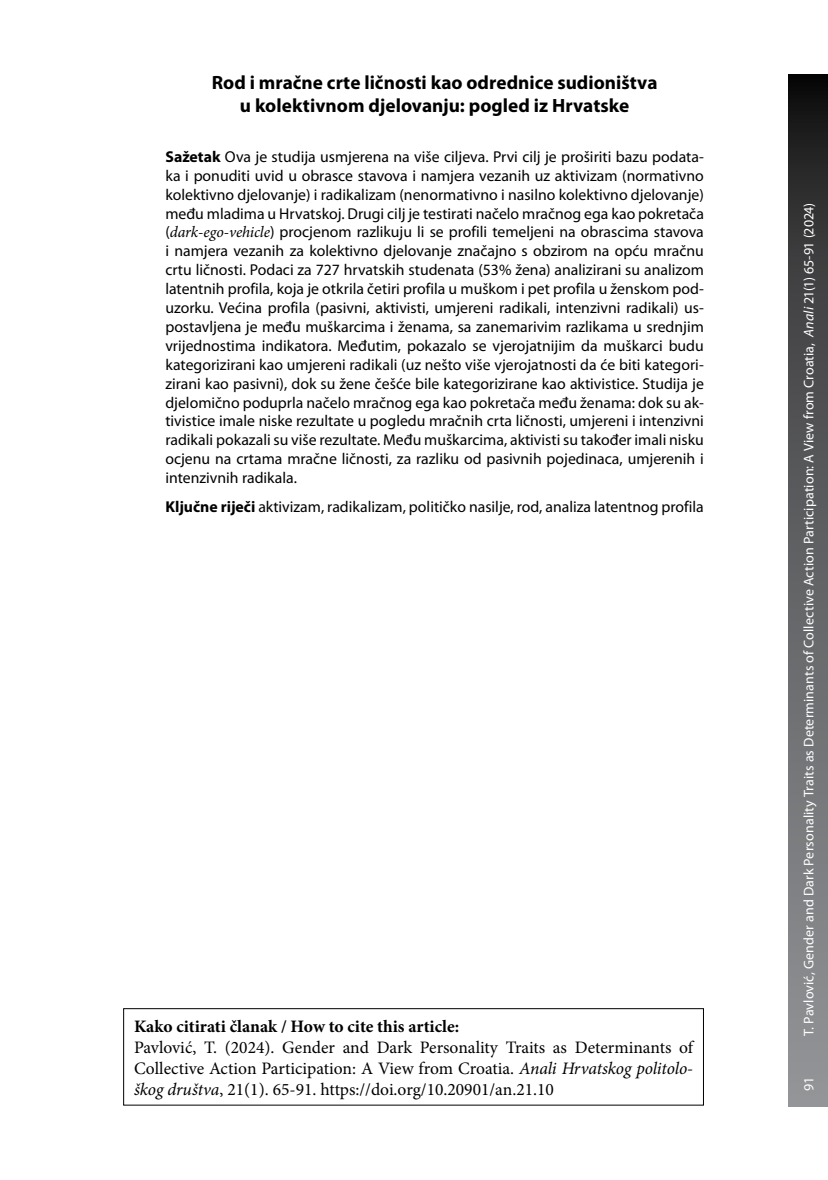
<style>
.page{position:relative;width:828px;height:1180px;background:#fff}
.page>*{position:absolute;margin:0;border:0;box-sizing:border-box;transform-origin:0 0}
.t1{font:700 19.25px/23.1px "Myriad Pro";color:#000;text-align:center}
.t2{font:17.5px/21px "Minion Pro";color:#000;text-align:justify}
.t3{font:700 17.5px "Minion Pro";color:#000}
.t4{font:15.75px/18.9px "Myriad Pro";color:#000;text-align:justify}
.t5{font:14px "Myriad Pro";letter-spacing:.005em;color:#fff}
.s1{font-weight:700}
.s2{font-family:"Minion Pro";font-style:italic}
.s3{font-style:italic}
</style>
<div class="page">
<svg style="left:788px;top:74px;width:40px;height:1032px;background:#5e5f61"></svg>
<div style="left:123px;top:1008px;width:581px;height:97px;border:1px solid #000"></div>
<p class="t1" style="left:212px;top:70px;width:447px">Rod i mračne crte ličnosti kao odrednice sudioništva u kolektivnom djelovanju: pogled iz Hrvatske</p>
<p class="t4" style="left:165px;top:147px;width:540px"><span class="s1">Sažetak</span> Ova je studija usmjerena na više ciljeva. Prvi cilj je proširiti bazu podata&shy;ka i ponuditi uvid u obrasce stavova i namjera vezanih uz aktivizam (normativno kolektivno djelovanje) i radikalizam (nenormativno i nasilno kolektivno djelovanje) među mladima u Hrvatskoj. Drugi cilj je testirati načelo mračnog ega kao pokretača (<span class="s2">dark-ego-vehicle</span>) procjenom razlikuju li se profili temeljeni na obrascima stavova i namjera vezanih za kolektivno djelovanje značajno s obzirom na opću mračnu crtu ličnosti. Podaci za 727 hrvatskih studenata (53% žena) analizirani su analizom latentnih profila, koja je otkrila četiri profila u muškom i pet profila u ženskom pod&shy;uzorku. Većina profila (pasivni, aktivisti, umjereni radikali, intenzivni radikali) us&shy;postavljena je među muškarcima i ženama, sa zanemarivim razlikama u srednjim vrijednostima indikatora. Međutim, pokazalo se vjerojatnijim da muškarci budu kategorizirani kao umjereni radikali (uz nešto više vjerojatnosti da će biti kategori&shy;zirani kao pasivni), dok su žene češće bile kategorizirane kao aktivistice. Studija je djelomično poduprla načelo mračnog ega kao pokretača među ženama: dok su ak&shy;tivistice imale niske rezultate u pogledu mračnih crta ličnosti, umjereni i intenzivni radikali pokazali su više rezultate. Među muškarcima, aktivisti su također imali nisku ocjenu na crtama mračne ličnosti, za razliku od pasivnih pojedinaca, umjerenih i intenzivnih radikala.</p>
<p class="t4" style="left:165px;top:497px;width:540px"><span class="s1">Ključne riječi</span> aktivizam, radikalizam, političko nasilje, rod, analiza latentnog profila</p>
<p class="t3" style="left:134px;top:1014px;width:327px">Kako citirati članak / How to cite this article:</p>
<p class="t2" style="left:134px;top:1037px;width:560px">Pavlović, T. (2024). Gender and Dark Personality Traits as Determinants of Collective Action Participation: A View from Croatia. <span class="s3">Anali Hrvatskog politolo&shy;škog društva</span>, 21(1). 65-91. https://doi.org/10.20901/an.21.10</p>
<p class="t5" style="left:800px;top:1036px;width:835px;rotate:-90deg">T. Pavlović, Gender and Dark Personality Traits as Determinants of Collective Action Participation: A View from Croatia, <span class="s3">Anali</span> 21(1) 65-91 (2024)</p>
<p class="t5" style="left:800px;top:1090px;width:15px;rotate:-90deg">91</p>
</div>
